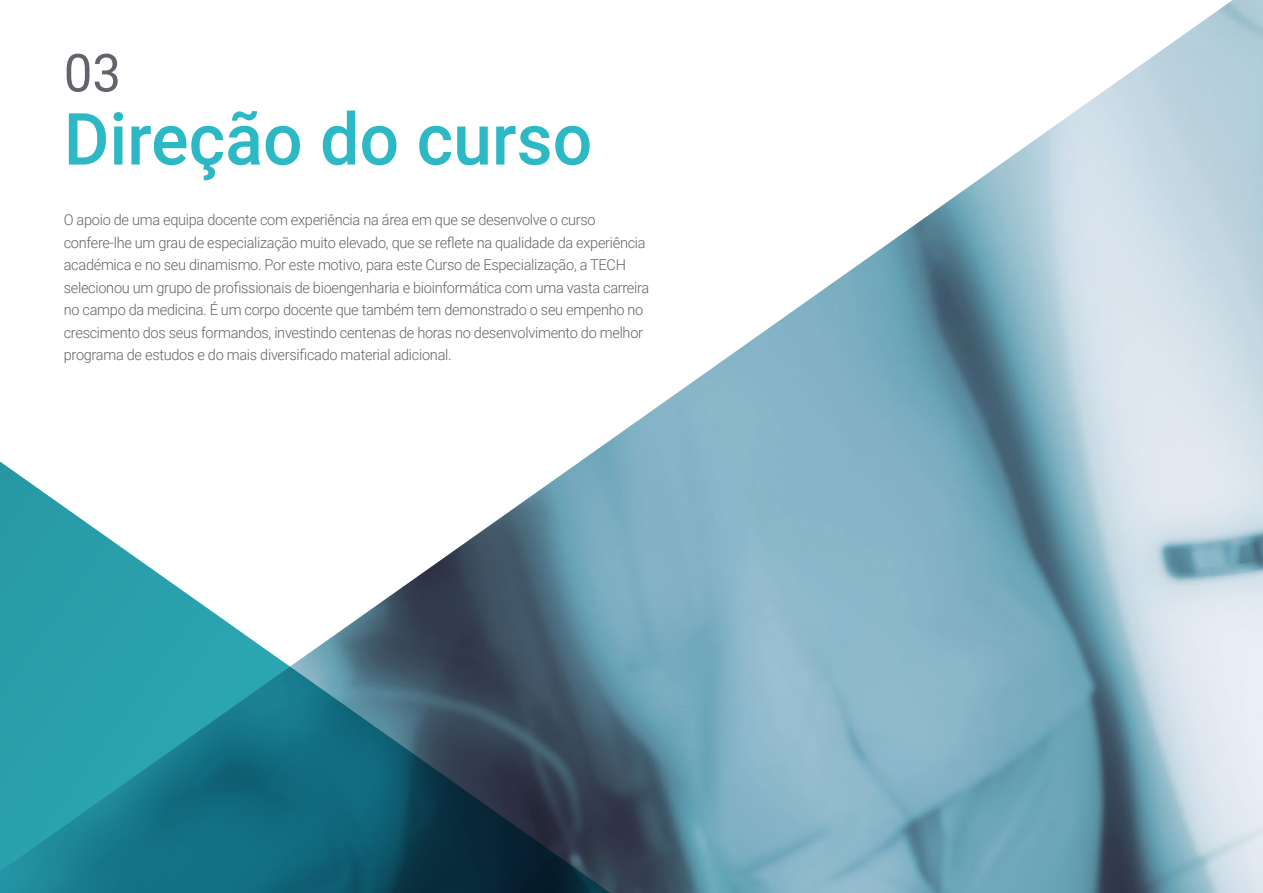
<style>
.page{position:relative;width:1263px;height:893px;background:#fff}
.page>*{position:absolute;margin:0;border:0;box-sizing:border-box;transform-origin:0 0}
.t1{font:500 72px "Roboto";color:#2db8c5}
.t2{font:52.5px "Roboto";color:#61646a}
.t3{font:300 15px/22.5px "Roboto";letter-spacing:-.02em;color:#61646a}
</style>
<div class="page">
<img style="left:602px;top:0;width:661px;height:893px">
<svg style="left:0;top:446px;width:640px;height:447px"></svg>
<h2 class="t2" style="left:64px;top:36px;width:59px">03</h2>
<h1 class="t1" style="left:64px;top:89px;width:530px">Direção do curso</h1>
<p class="t3" style="left:64px;top:208px;width:587px">O apoio de uma equipa docente com experiência na área em que se desenvolve o curso confere-lhe um grau de especialização muito elevado, que se reflete na qualidade da experiência académica e no seu dinamismo. Por este motivo, para este Curso de Especialização, a TECH selecionou um grupo de profissionais de bioengenharia e bioinformática com uma vasta carreira no campo da medicina. É um corpo docente que também tem demonstrado o seu empenho no crescimento dos seus formandos, investindo centenas de horas no desenvolvimento do melhor programa de estudos e do mais diversificado material adicional.</p>
</div>
